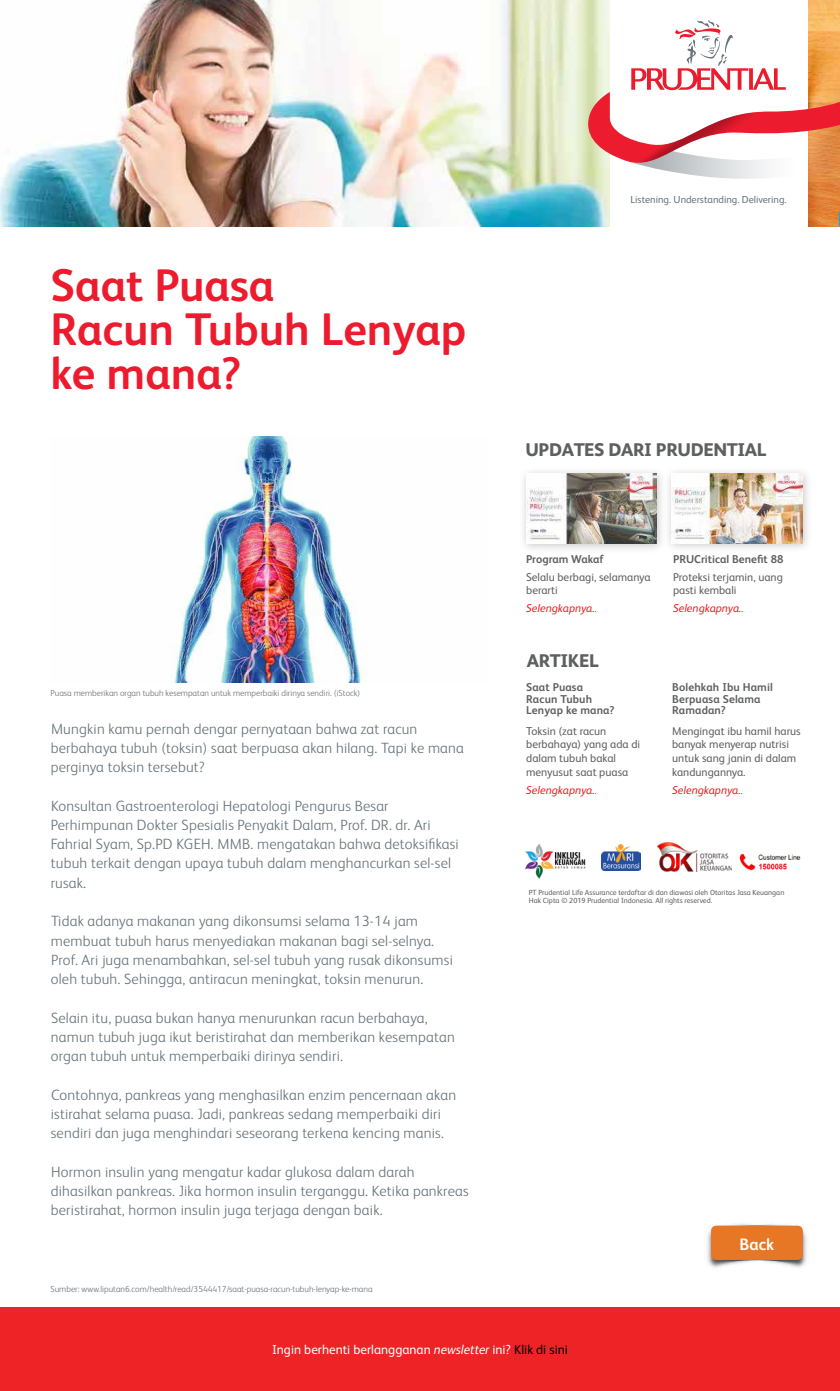
<style>
.page{position:relative;width:840px;height:1391px;background:#fff}
.page>*{position:absolute;margin:0;border:0;box-sizing:border-box;transform-origin:0 0}
.t1{font:700 45.68px/43.8px "FS Albert Pro";color:#ed1b2e}
.t2{font:800 18.38px "FS Albert Pro";letter-spacing:-.02em;color:#5e5f5f}
.t3{font:700 16.62px "FS Albert Pro";color:#fff}
.t4{font:300 14.88px/19.2px "FS Albert Pro";letter-spacing:.015em;color:#68737a}
.t5{font:13.12px "FS Albert Pro";color:#fff}
.t6{font:11.38px/13.7px "FS Albert Pro";color:#5e5f5f}
.t7{font:700 11.38px/11.4px "FS Albert Pro";letter-spacing:.01em;color:#5e5f5f}
.t8{font:italic 11.38px "FS Albert Pro";color:#ed2024}
.t9{font:10.15px "FS Albert Pro";color:#68737a}
.t10{font:300 8.75px "FS Albert Pro";color:#68737a}
.t11{font:7.44px/8.3px "FS Albert Pro";color:#5e5f5f}
.s1{font-style:italic}
.s2{color:#000}
</style>
<div class="page">
<img style="left:808px;top:0;width:31px;height:227px">
<img style="left:0;top:0;width:610px;height:227px">
<img style="left:707px;top:1223px;width:100px;height:45px">
<div style="left:711px;top:1225px;width:92px;height:34px;background:#e77725"></div>
<svg style="left:588px;top:20px;width:252px;height:159px"></svg>
<svg style="left:839px;top:212px;width:1px;height:15px"></svg>
<img style="left:174px;top:436px;width:188px;height:247px">
<div style="left:0;top:1307px;width:840px;height:83px;background:#ed2326"></div>
<img style="left:523px;top:471px;width:139px;height:78px">
<img style="left:526px;top:474px;width:131px;height:69px">
<img style="left:668px;top:471px;width:140px;height:77px">
<img style="left:672px;top:474px;width:130px;height:69px">
<img style="left:657px;top:843px;width:74px;height:28px">
<img style="left:525px;top:843px;width:61px;height:36px">
<img style="left:601px;top:844px;width:40px;height:26px">
<img style="left:739px;top:853px;width:62px;height:18px">
<h1 class="t1" style="left:51px;top:261px;width:417px">Saat Puasa<br>Racun Tubuh Lenyap ke mana?</h1>
<p class="t10" style="left:51px;top:687px;width:311px">Puasa memberikan organ tubuh kesempatan untuk memperbaiki dirinya sendiri. (iStock)</p>
<p class="t4" style="left:51px;top:718px;width:415px">Mungkin kamu pernah dengar pernyataan bahwa zat racun berbahaya tubuh (toksin) saat berpuasa akan hilang. Tapi ke mana perginya toksin tersebut?</p>
<p class="t4" style="left:51px;top:795px;width:410px">Konsultan Gastroenterologi Hepatologi Pengurus Besar Perhimpunan Dokter Spesialis Penyakit Dalam, Prof. DR. dr. Ari Fahrial Syam, Sp.PD KGEH. MMB. mengatakan bahwa detoksifikasi tubuh terkait dengan upaya tubuh dalam menghancurkan sel-sel rusak.</p>
<p class="t4" style="left:51px;top:910px;width:404px">Tidak adanya makanan yang dikonsumsi selama 13-14 jam membuat tubuh harus menyediakan makanan bagi sel-selnya.<br>Prof. Ari juga menambahkan, sel-sel tubuh yang rusak dikonsumsi oleh tubuh. Sehingga, antiracun meningkat, toksin menurun.</p>
<p class="t4" style="left:51px;top:1006px;width:405px">Selain itu, puasa bukan hanya menurunkan racun berbahaya, namun tubuh juga ikut beristirahat dan memberikan kesempatan organ tubuh untuk memperbaiki dirinya sendiri.</p>
<p class="t4" style="left:51px;top:1083px;width:407px">Contohnya, pankreas yang menghasilkan enzim pencernaan akan istirahat selama puasa. Jadi, pankreas sedang memperbaiki diri sendiri dan juga menghindari seseorang terkena kencing manis.</p>
<p class="t4" style="left:51px;top:1160px;width:419px">Hormon insulin yang mengatur kadar glukosa dalam darah dihasilkan pankreas. Jika hormon insulin terganggu. Ketika pankreas beristirahat, hormon insulin juga terjaga dengan baik.</p>
<p class="t10" style="left:51px;top:1282px;width:324px">Sumber: www.liputan6.com/health/read/3544417/saat-puasa-racun-tubuh-lenyap-ke-mana</p>
<p class="t9" style="left:631px;top:192px;width:157px">Listening. Understanding. Delivering.</p>
<p class="t2" style="left:525px;top:435px;width:243px">UPDATES DARI PRUDENTIAL</p>
<p class="t7" style="left:526px;top:553px;width:79px">Program Wakaf</p>
<p class="t7" style="left:673px;top:553px;width:112px">PRUCritical Benefit 88</p>
<p class="t6" style="left:526px;top:569px;width:126px">Selalu berbagi, selamanya berarti</p>
<p class="t8" style="left:526px;top:600px;width:72px">Selengkapnya..</p>
<p class="t2" style="left:527px;top:646px;width:74px">ARTIKEL</p>
<p class="t7" style="left:526px;top:681px;width:90px">Saat Puasa<br>Racun Tubuh<br>Lenyap ke mana?</p>
<p class="t6" style="left:526px;top:723px;width:115px">Toksin (zat racun berbahaya) yang ada di dalam tubuh bakal menyusut saat puasa</p>
<p class="t8" style="left:526px;top:782px;width:72px">Selengkapnya..</p>
<p class="t6" style="left:673px;top:569px;width:111px">Proteksi terjamin, uang pasti kembali</p>
<p class="t8" style="left:673px;top:600px;width:72px">Selengkapnya..</p>
<p class="t7" style="left:672px;top:681px;width:102px">Bolehkah Ibu Hamil<br>Berpuasa Selama<br>Ramadan?</p>
<p class="t6" style="left:672px;top:723px;width:130px">Mengingat ibu hamil harus banyak menyerap nutrisi untuk sang janin di dalam kandungannya.</p>
<p class="t8" style="left:672px;top:782px;width:72px">Selengkapnya..</p>
<p class="t11" style="left:529px;top:887px;width:257px">PT Prudential Life Assurance terdaftar di dan diawasi oleh Otoritas Jasa Keuangan<br>Hak Cipta © 2019 Prudential Indonesia. All rights reserved.</p>
<p class="t3" style="left:740px;top:1232px;width:36px">Back</p>
<p class="t5" style="left:272px;top:1339px;width:297px">Ingin berhenti berlangganan <span class="s1">newsletter</span> ini? <span class="s2">Klik di sini</span></p>
</div>
